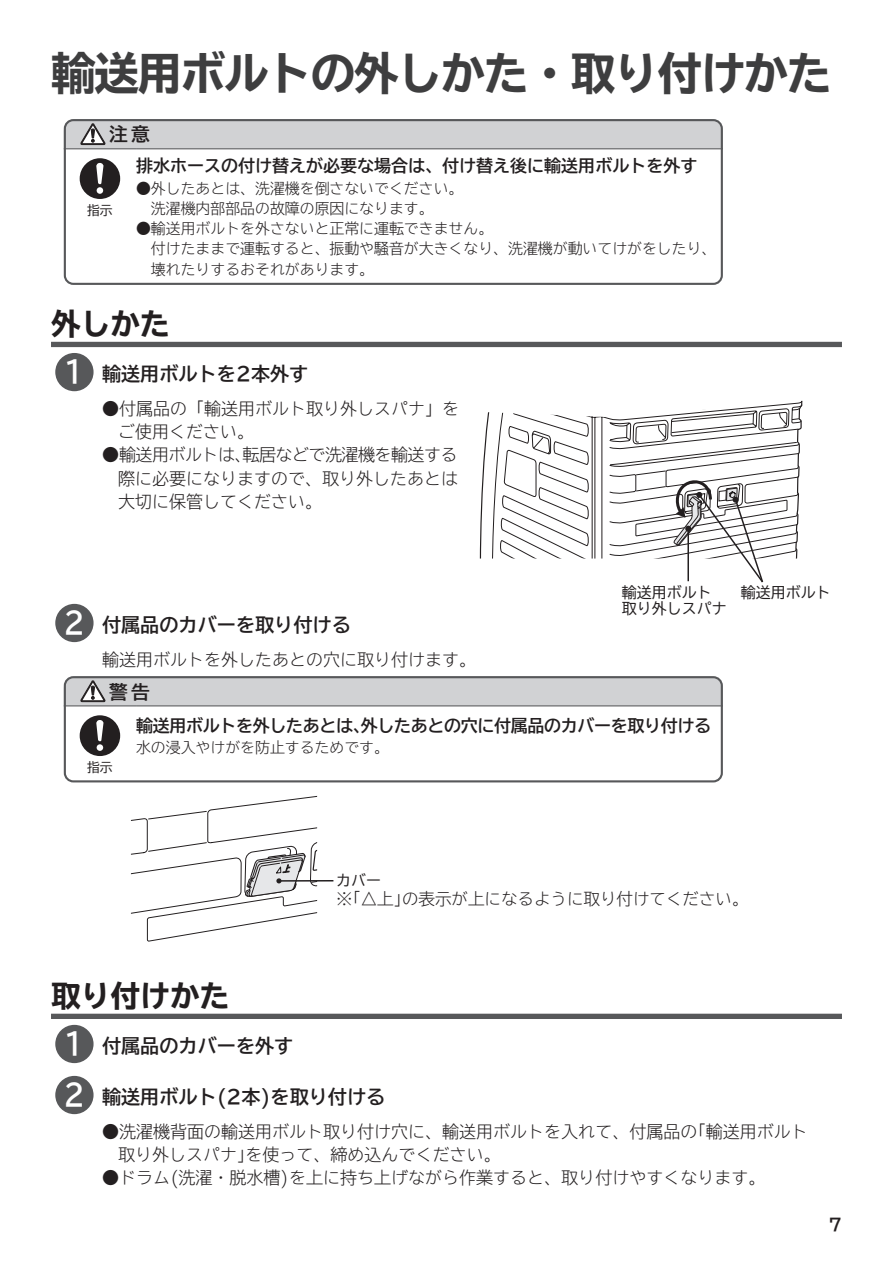
<style>
.page{position:relative;width:893px;height:1263px;background:#fff}
.page>*{position:absolute;margin:0;border:0;box-sizing:border-box;transform-origin:0 0}
.t1{font:700 expanded 44.7px "TBUD Go Std";letter-spacing:-.03em;color:#3e3e3f}
.t2{font:700 expanded 29.7px "TBUD Go Std";color:#231f20}
.t3{font:700 29.7px/51px "TBUD Go Std";color:#fff;scale:.9 1}
.t4{font:700 19.2px "TBUD Go Std";color:#231f20}
.t5{font:18.6px "TBUD Go Std Bold 90 pv RKSJ H";color:#231f20}
.t6{font:300 16.95px/23.4px "TBUD Go Std Super";color:#231f20}
.t7{font:700 16.95px "TBUD Go Std";letter-spacing:-.02em;color:#231f20}
.t8{font:700 16.95px "TBUD Go Std";color:#231f20}
.t9{font:16.5px "TBUD Go Std Super Light 90 pv RKSJ H";color:#231f20}
.t10{font:15px "TBUD Go Std Regular 90 pv RKSJ H";color:#231f20}
.t11{font:300 14.85px/20.2px "TBUD Go Std Super";color:#231f20}
.t12{font:12.75px "TBUD Go Std";color:#231f20}
</style>
<div class="page">
<div style="left:64px;top:119px;width:659px;height:166px;border:2px solid #57585a;border-radius:9px"></div>
<div style="left:64px;top:676px;width:659px;height:106px;border:2px solid #57585a;border-radius:9px"></div>
<svg style="left:64px;top:119px;width:659px;height:30px;background:#c3c4c6"></svg>
<svg style="left:80px;top:158px;width:40px;height:41px"></svg>
<svg style="left:64px;top:676px;width:659px;height:30px;background:#c4c5c7"></svg>
<svg style="left:80px;top:715px;width:40px;height:41px"></svg>
<svg style="left:479px;top:400px;width:324px;height:158px"></svg>
<svg style="left:511px;top:400px;width:291px;height:158px"></svg>
<svg style="left:491px;top:400px;width:20px;height:158px"></svg>
<svg style="left:609px;top:453px;width:190px;height:130px"></svg>
<hr style="left:279px;top:880px;width:54px;height:2px;background:#231f20">
<svg style="left:131px;top:795px;width:186px;height:147px"></svg>
<div style="left:51px;top:342px;width:791px;height:5px;background:#57585a"></div>
<div style="left:51px;top:1014px;width:791px;height:5px;background:#57585a"></div>
<div style="left:55px;top:353px;width:39px;height:38px;background:#57585a;border-radius:50%"></div>
<div style="left:55px;top:604px;width:39px;height:38px;background:#57585a;border-radius:50%"></div>
<div style="left:55px;top:1025px;width:39px;height:38px;background:#57585a;border-radius:50%"></div>
<div style="left:55px;top:1076px;width:39px;height:38px;background:#57585a;border-radius:50%"></div>
<h1 class="t1" style="left:51px;top:49px;width:782px">輸送用ボルトの外しかた・取り付けかた</h1>
<p class="t5" style="left:109px;top:119px;width:42px">注意</p>
<p class="t12" style="left:87px;top:200px;width:27px">指示</p>
<p class="t8" style="left:136px;top:152px;width:563px">排水ホースの付け替えが必要な場合は、付け替え後に輸送用ボルトを外す</p>
<p class="t11" style="left:151px;top:178px;width:314px;text-indent:-15px">●外したあとは、洗濯機を倒さないでください。洗濯機内部部品の故障の原因になります。</p>
<p class="t11" style="left:151px;top:218px;width:567px;text-indent:-15px">●輸送用ボルトを外さないと正常に運転できません。<br>付けたままで運転すると、振動や騒音が大きくなり、洗濯機が動いてけがをしたり、壊れたりするおそれがあります。</p>
<h2 class="t2" style="left:51px;top:308px;width:121px">外しかた</h2>
<h2 class="t3" style="left:64px;top:347px;width:25px">1</h2>
<p class="t4" style="left:102px;top:359px;width:208px">輸送用ボルトを2本外す</p>
<p class="t6" style="left:118px;top:396px;width:343px;text-indent:-16px">●付属品の「輸送用ボルト取り外しスパナ」をご使用ください。</p>
<p class="t6" style="left:118px;top:443px;width:342px;text-align:justify;text-indent:-16px">●輸送用ボルトは､転居などで洗濯機を輸送する際に必要になりますので、取り外したあとは大切に保管してください。</p>
<h2 class="t3" style="left:64px;top:598px;width:25px">2</h2>
<p class="t4" style="left:102px;top:609px;width:250px">付属品のカバーを取り付ける</p>
<p class="t6" style="left:102px;top:647px;width:376px">輸送用ボルトを外したあとの穴に取り付けます。</p>
<p class="t5" style="left:109px;top:676px;width:42px">警告</p>
<p class="t10" style="left:622px;top:580px;width:91px">輸送用ボルト</p>
<p class="t10" style="left:741px;top:580px;width:91px">輸送用ボルト</p>
<p class="t10" style="left:622px;top:596px;width:106px">取り外しスパナ</p>
<p class="t7" style="left:136px;top:711px;width:577px">輸送用ボルトを外したあとは､外したあとの穴に付属品のカバーを取り付ける</p>
<p class="t11" style="left:136px;top:737px;width:254px">水の浸入やけがを防止するためです。</p>
<p class="t12" style="left:87px;top:757px;width:27px">指示</p>
<h2 class="t2" style="left:51px;top:979px;width:180px">取り付けかた</h2>
<p class="t10" style="left:336px;top:868px;width:46px">カバー</p>
<p class="t9" style="left:336px;top:885px;width:414px">※｢△上｣の表示が上になるように取り付けてください。</p>
<h2 class="t3" style="left:64px;top:1019px;width:25px">1<br>2</h2>
<p class="t4" style="left:102px;top:1030px;width:193px">付属品のカバーを外す</p>
<p class="t4" style="left:102px;top:1081px;width:285px">輸送用ボルト(2本)を取り付ける</p>
<p class="t6" style="left:118px;top:1119px;width:691px;text-indent:-16px">●洗濯機背面の輸送用ボルト取り付け穴に、輸送用ボルトを入れて、付属品の｢輸送用ボルト取り外しスパナ｣を使って、締め込んでください。</p>
<p class="t6" style="left:102px;top:1166px;width:665px">●ドラム(洗濯・脱水槽)を上に持ち上げながら作業すると、取り付けやすくなります。</p>
<p class="t7" style="left:829px;top:1211px;width:15px">7</p>
</div>
